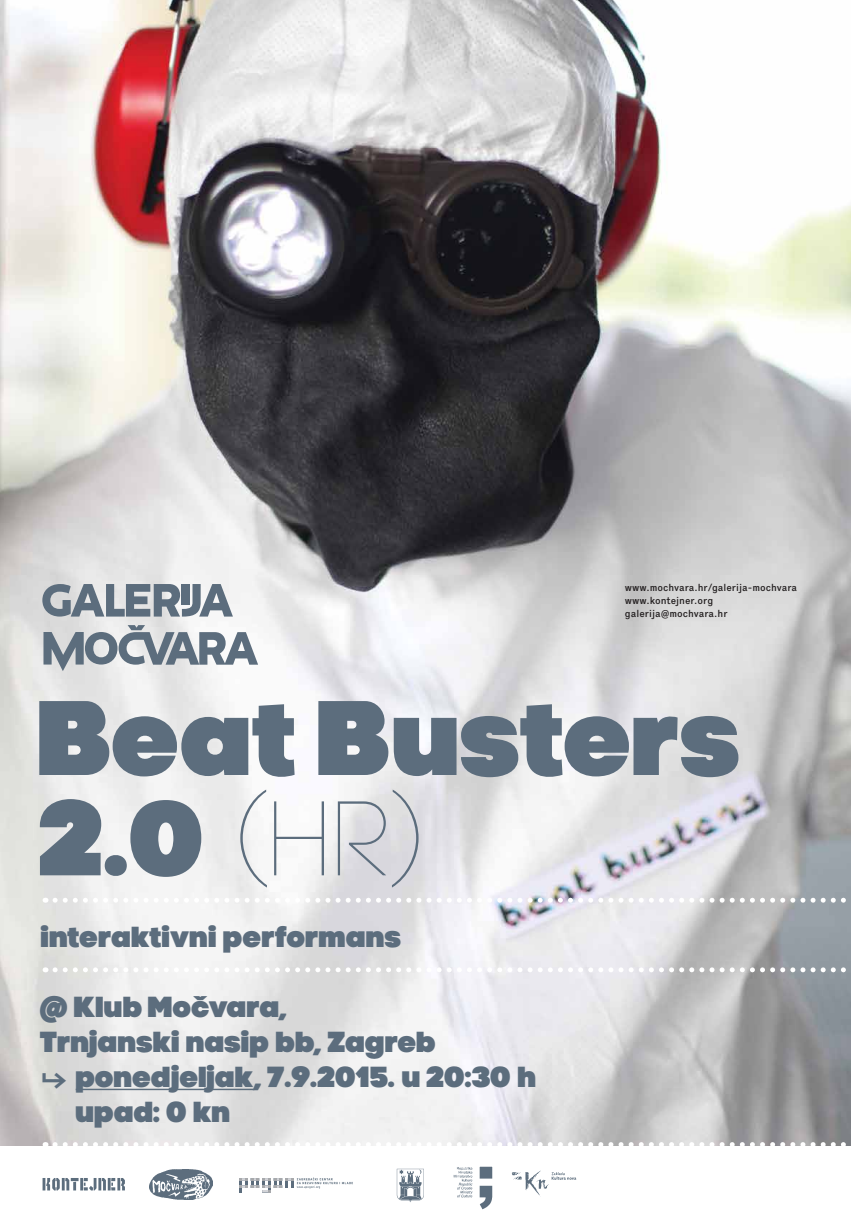
<style>
.page{position:relative;width:851px;height:1219px;background:#fff}
.page>*{position:absolute;margin:0;border:0;box-sizing:border-box;transform-origin:0 0}
.t1{font:105.6px "Code Pro Black LC";color:#5c6d7d}
.t2{font:105.6px "Code Pro Light LC";color:#5c6d7d}
.t3{font:29px "Code Pro Black LC";color:#5c6d7d}
.t4{font:500 10.1px/12.9px "Executive 65";color:#231f20}
.s1{font-family:"Code Pro Black LC"}
.s2{font-family:"Executive 75";font-weight:700}
</style>
<div class="page">
<img style="left:0;top:0;width:850px;height:1145px">
<hr style="left:76px;top:1089px;width:178px;height:1px;background:#5c6d7d">
<svg style="left:43px;top:1178px;width:82px;height:12px"></svg>
<img style="left:150px;top:1170px;width:63px;height:29px">
<svg style="left:239px;top:1177px;width:114px;height:16px"></svg>
<svg style="left:43px;top:625px;width:215px;height:46px"></svg>
<svg style="left:42px;top:584px;width:191px;height:33px;background:#959fa8"></svg>
<div style="left:182px;top:584px;width:8px;height:20px;background:#5c6d7d"></div>
<svg style="left:55px;top:1142px;width:796px;height:4px"></svg>
<svg style="left:55px;top:898px;width:796px;height:5px"></svg>
<svg style="left:397px;top:1169px;width:27px;height:33px"></svg>
<img style="left:453px;top:1166px;width:39px;height:43px">
<img style="left:511px;top:1170px;width:66px;height:26px">
<svg style="left:55px;top:967px;width:796px;height:5px"></svg>
<p class="t4" style="left:625px;top:581px;width:174px">www.mochvara.hr/galerija-mochvara www.kontejner.org galerija@mochvara.hr</p>
<h1 class="t1" style="left:41px;top:673px;width:701px">Beat Busters</h1>
<h1 class="t2" style="left:41px;top:784px;width:384px"><span class="s1">2.0</span> (HR)</h1>
<p class="t3" style="left:41px;top:919px;width:362px">interaktivni performans</p>
<p class="t3" style="left:41px;top:989px;width:248px">@ Klub Močvara,</p>
<p class="t3" style="left:41px;top:1024px;width:397px">Trnjanski nasip bb, Zagreb</p>
<p class="t3" style="left:41px;top:1059px;width:497px"><span class="s2">↳</span> ponedjeljak, 7.9.2015. u 20:30 h</p>
<p class="t3" style="left:76px;top:1094px;width:157px">upad: 0 kn</p>
</div>
